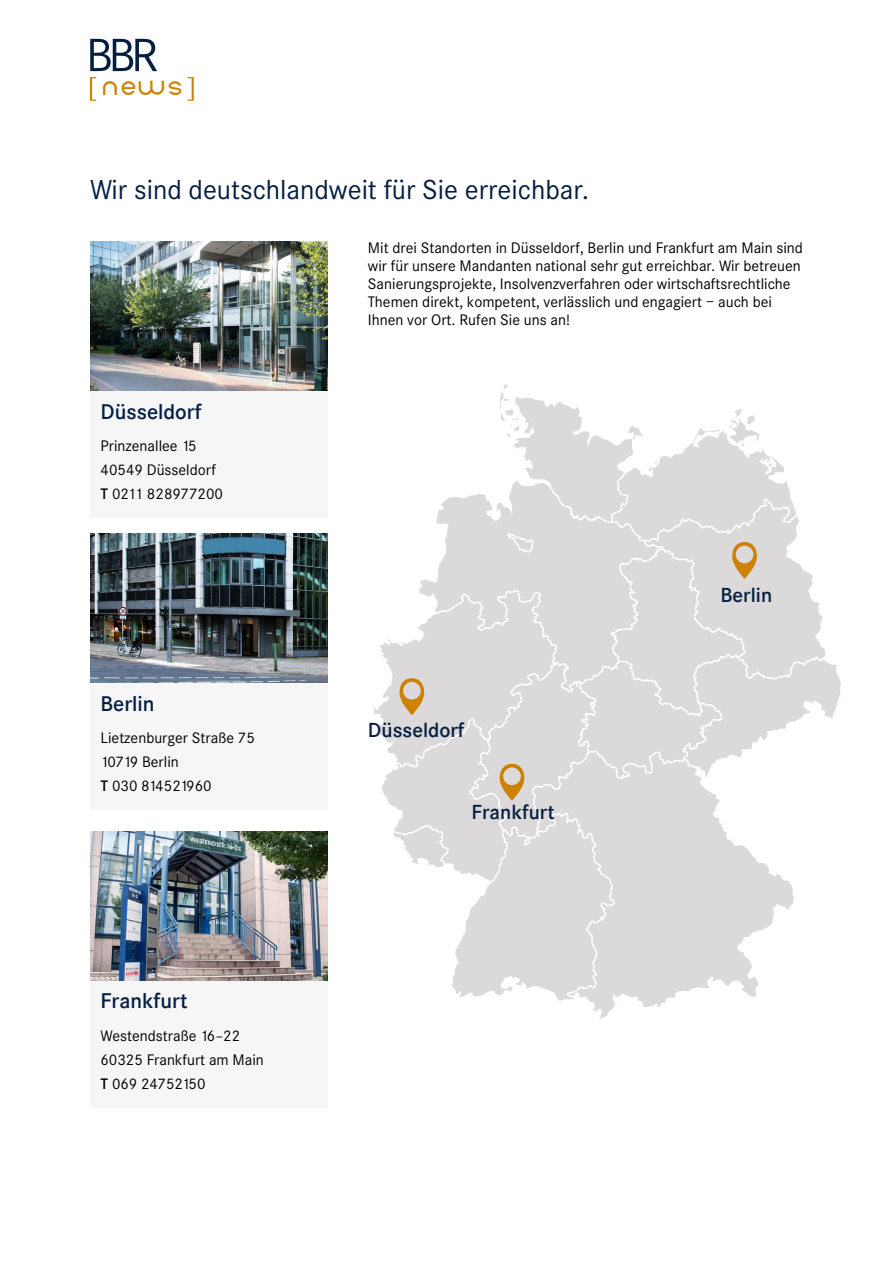
<style>
.page{position:relative;width:893px;height:1263px;background:#fff}
.page>*{position:absolute;margin:0;border:0;box-sizing:border-box;transform-origin:0 0}
.t1{font:27px "Corporate SBQ";color:#041e42}
.t2{font:500 21px "Corporate SBQ";color:#041e42}
.t3{font:500 20.1px "Corporate SBQ";color:#041e42}
.t4{font:19.95px "Edition";color:#ce8100}
.t5{font:15px/24px "Corporate SBQ";color:#000}
.s1{font-weight:500}
</style>
<div class="page">
<svg style="left:90px;top:39px;width:67px;height:32px"></svg>
<svg style="left:90px;top:77px;width:6px;height:24px"></svg>
<svg style="left:188px;top:77px;width:6px;height:24px"></svg>
<div style="left:90px;top:384px;width:237px;height:134px;background:#f6f6f6"></div>
<img style="left:90px;top:242px;width:237px;height:148px">
<div style="left:90px;top:676px;width:237px;height:134px;background:#f6f6f6"></div>
<img style="left:90px;top:534px;width:237px;height:148px">
<div style="left:90px;top:974px;width:237px;height:133px;background:#f6f6f6"></div>
<img style="left:90px;top:831px;width:237px;height:149px">
<svg style="left:373px;top:384px;width:468px;height:619px"></svg>
<h3 class="t4" style="left:103px;top:78px;width:82px">NEWS</h3>
<h1 class="t1" style="left:90px;top:174px;width:501px">Wir sind deutschlandweit für Sie erreichbar.</h1>
<h2 class="t2" style="left:100px;top:399px;width:103px">Düsseldorf</h2>
<p class="t5" style="left:100px;top:434px;width:124px">Prinzenallee 15<br>40549 Düsseldorf<br><span class="s1">T</span> 0211 828977200</p>
<h2 class="t2" style="left:100px;top:691px;width:56px">Berlin</h2>
<p class="t5" style="left:100px;top:726px;width:156px">Lietzenburger Straße 75<br>10719 Berlin<br><span class="s1">T</span> 030 814521960</p>
<h2 class="t2" style="left:100px;top:988px;width:89px">Frankfurt</h2>
<p class="t5" style="left:100px;top:1023px;width:165px">Westendstraße 16–22<br>60325 Frankfurt am Main<br><span class="s1">T</span> 069 24752150</p>
<p class="t5" style="left:368px;top:239px;width:436px;line-height:18px">Mit drei Standorten in Düsseldorf, Berlin und Frankfurt am Main sind wir für unsere Mandanten national sehr gut erreichbar. Wir betreuen Sanierungsprojekte, Insolvenzverfahren oder wirtschaftsrechtliche Themen direkt, kompetent, verlässlich und engagiert — auch bei Ihnen vor Ort. Rufen Sie uns an!</p>
<h3 class="t3" style="left:368px;top:717px;width:98px">Düsseldorf</h3>
<h3 class="t3" style="left:471px;top:800px;width:85px">Frankfurt</h3>
<h3 class="t3" style="left:720px;top:582px;width:53px">Berlin</h3>
</div>
